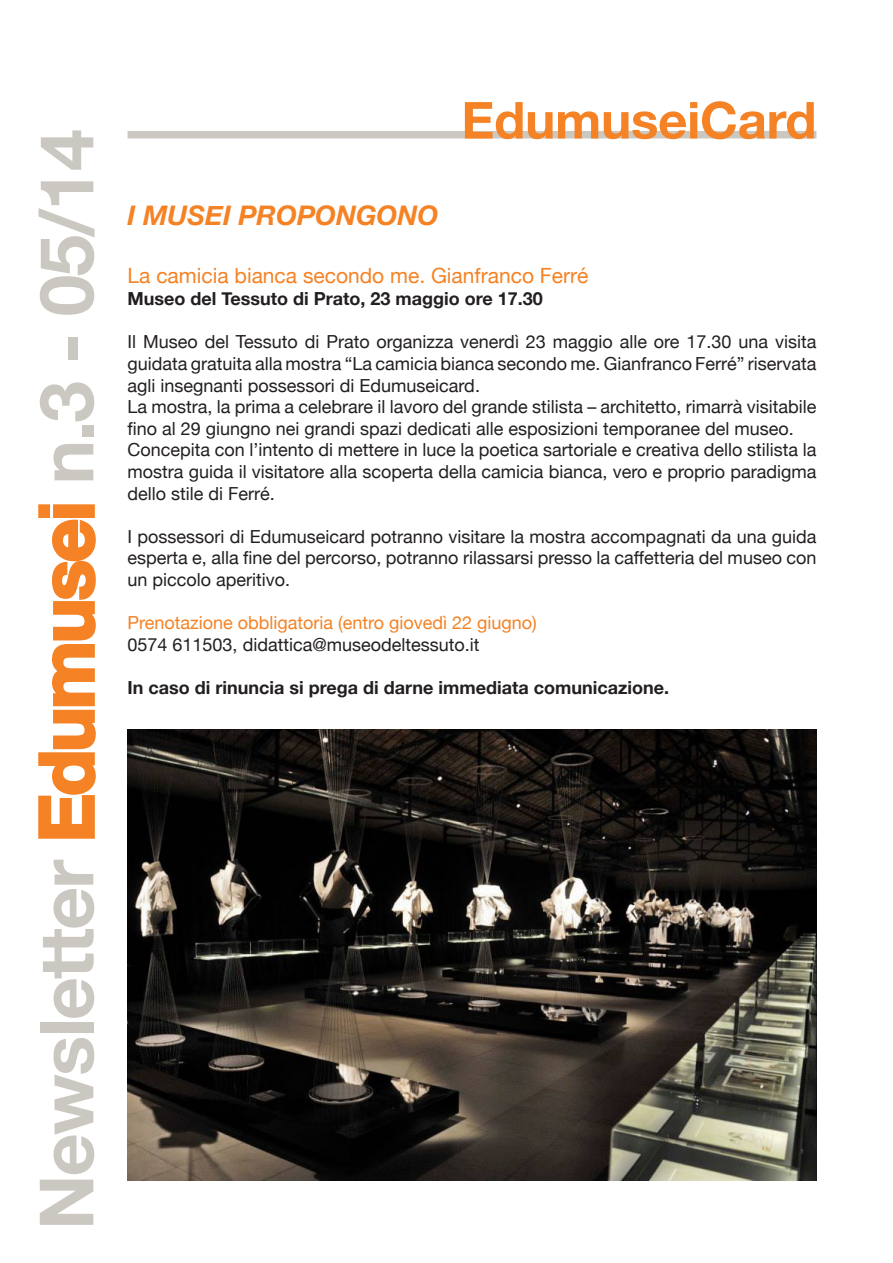
<style>
.page{position:relative;width:893px;height:1263px;background:#fff}
.page>*{position:absolute;margin:0;border:0;box-sizing:border-box;transform-origin:0 0}
.t1{font:700 75px "Helvetica Neue";letter-spacing:-.025em;color:#cbc8c2}
.titolo{font:700 51px "Helvetica Neue";letter-spacing:-.005em;color:#f58224}
.introduzione{font:italic 700 27px "Helvetica Neue";color:#f58224}
.testo{font:21px "Helvetica Neue";color:#f58224}
.testo-2{font:18px/21.6px "Helvetica Neue";color:#231f20;text-align:justify}
.testo-3{font:700 18px "Helvetica Neue";color:#231f20}
.testo-4{font:18px "Helvetica Neue";color:#f58224}
.s1{color:#f58224}
</style>
<div class="page">
<svg style="left:38px;top:504px;width:58px;height:335px"></svg>
<div style="left:128px;top:131px;width:688px;height:7px;background:#cbc8c2"></div>
<img style="left:128px;top:729px;width:688px;height:451px">
<h1 class="t1" style="left:20px;top:1230px;width:1102px;rotate:-90deg">Newsletter <span class="s1">Edumusei</span> n.3 - 05/14</h1>
<p class="introduzione" style="left:128px;top:199px;width:313px">I MUSEI PROPONGONO</p>
<p class="titolo" style="left:461px;top:89px;width:357px">EdumuseiCard</p>
<p class="testo" style="left:128px;top:263px;width:462px">La camicia bianca secondo me. Gianfranco Ferré</p>
<p class="testo-3" style="left:128px;top:288px;width:417px">Museo del Tessuto di Prato, 23 maggio ore 17.30</p>
<p class="testo-2" style="left:128px;top:331px;width:690px">Il Museo del Tessuto di Prato organizza venerdì 23 maggio alle ore 17.30 una visita guidata gratuita alla mostra “La camicia bianca secondo me. Gianfranco Ferré” riservata agli insegnanti possessori di Edumuseicard.</p>
<p class="testo-2" style="left:128px;top:396px;width:690px">La mostra, la prima a celebrare il lavoro del grande stilista – architetto, rimarrà visitabile fino al 29 giungno nei grandi spazi dedicati alle esposizioni temporanee del museo.</p>
<p class="testo-2" style="left:128px;top:439px;width:690px">Concepita con l’intento di mettere in luce la poetica sartoriale e creativa dello stilista la mostra guida il visitatore alla scoperta della camicia bianca, vero e proprio paradigma dello stile di Ferré.</p>
<p class="testo-2" style="left:128px;top:525px;width:690px">I possessori di Edumuseicard potranno visitare la mostra accompagnati da una guida esperta e, alla fine del percorso, potranno rilassarsi presso la caffetteria del museo con un piccolo aperitivo.</p>
<p class="testo-4" style="left:128px;top:612px;width:411px">Prenotazione obbligatoria (entro giovedì 22 giugno)</p>
<p class="testo-2" style="left:128px;top:633px;width:353px">0574 611503, didattica@museodeltessuto.it</p>
<p class="testo-3" style="left:128px;top:676px;width:543px">In caso di rinuncia si prega di darne immediata comunicazione.</p>
</div>
